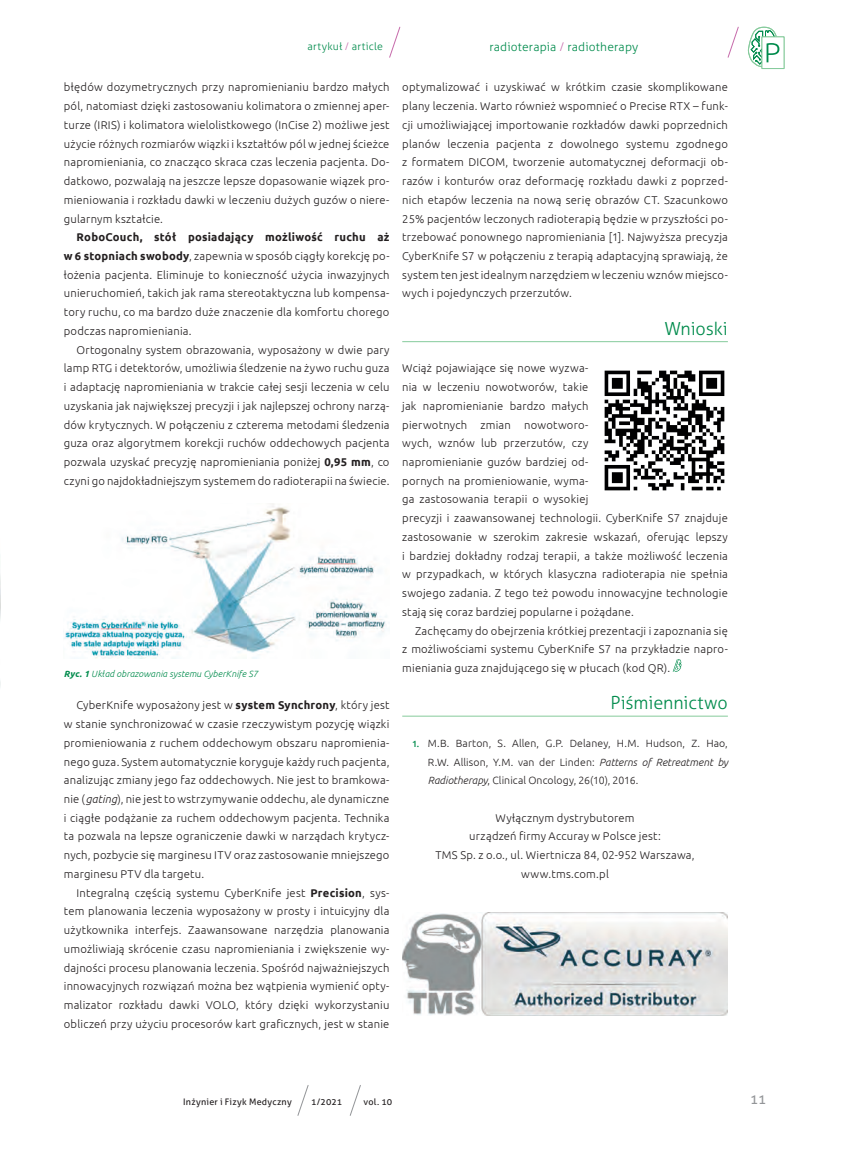
<style>
.page{position:relative;width:862px;height:1149px;background:#fff}
.page>*{position:absolute;margin:0;border:0;box-sizing:border-box;transform-origin:0 0}
.t1{font:300 18px "Aller";letter-spacing:-.005em;color:#008b4c}
.t2{font:13.5px "Aller";color:#939598}
.t3{font:300 12px "Aller";letter-spacing:.015em;color:#008b4c}
.t4{font:300 11.25px/18.8px "Ubuntu";letter-spacing:.02em;color:#231f20;text-align:justify}
.t5{font:300 10.5px/18.8px "Ubuntu";letter-spacing:.01em;color:#231f20;text-align:justify}
.t6{font:300 10.5px "Aller";letter-spacing:.025em;color:#008b4c}
.t7{font:italic 300 9px "Ubuntu";letter-spacing:.015em;color:#008b4c}
.t8{font:9px "Aller";letter-spacing:.025em;color:#231f20}
.s1{color:#c66aaa}
.s2{font-weight:700}
.s3{font-style:italic}
.s4{font-weight:500;font-size:9px;color:#008b4c}
</style>
<div class="page">
<svg style="left:297px;top:1085px;width:11px;height:30px"></svg>
<svg style="left:389px;top:26px;width:11px;height:32px"></svg>
<svg style="left:350px;top:1085px;width:10px;height:30px"></svg>
<svg style="left:727px;top:26px;width:53px;height:43px"></svg>
<img style="left:0;top:575px;width:1px;height:112px">
<img style="left:604px;top:370px;width:121px;height:121px">
<img style="left:402px;top:912px;width:325px;height:103px">
<hr style="left:402px;top:341px;width:325px;height:1px;background:#86cb9c">
<hr style="left:402px;top:715px;width:325px;height:1px;background:#86cb9c">
<svg style="left:673px;top:659px;width:8px;height:12px"></svg>
<img style="left:64px;top:503px;width:323px;height:155px">
<p class="t6" style="left:307px;top:40px;width:77px">artykuł <span class="s1">/</span> article</p>
<p class="t3" style="left:489px;top:40px;width:150px">radioterapia <span class="s1">/</span> radiotherapy</p>
<p class="t4" style="left:64px;top:78px;width:327px">błędów dozymetrycznych przy napromienianiu bardzo małych pól, natomiast dzięki zastosowaniu kolimatora o zmiennej aper&shy;turze (IRIS) i kolimatora wielolistkowego (InCise 2) możliwe jest użycie różnych rozmiarów wiązki i kształtów pól w jednej ścieżce napromieniania, co znacząco skraca czas leczenia pacjenta. Do&shy;datkowo, pozwalają na jeszcze lepsze dopasowanie wiązek pro&shy;mieniowania i rozkładu dawki w leczeniu dużych guzów o niere&shy;gularnym kształcie.</p>
<p class="t4" style="left:64px;top:227px;width:327px;text-indent:13px"><span class="s2">RoboCouch, stół posiadający możliwość ruchu aż w 6 stopniach swobody</span>, zapewnia w sposób ciągły korekcję po&shy;łożenia pacjenta. Eliminuje to konieczność użycia inwazyjnych unieruchomień, takich jak rama stereotaktyczna lub kompensa&shy;tory ruchu, co ma bardzo duże znaczenie dla komfortu chorego podczas napromieniania.</p>
<p class="t4" style="left:64px;top:340px;width:327px;text-indent:13px">Ortogonalny system obrazowania, wyposażony w dwie pary lamp RTG i detektorów, umożliwia śledzenie na żywo ruchu guza i adaptację napromieniania w trakcie całej sesji leczenia w celu uzyskania jak największej precyzji i jak najlepszej ochrony narzą&shy;dów krytycznych. W połączeniu z czterema metodami śledzenia guza oraz algorytmem korekcji ruchów oddechowych pacjenta pozwala uzyskać precyzję napromieniania poniżej <span class="s2">0,95 mm</span>, co czyni go najdokładniejszym systemem do radioterapii na świecie.</p>
<p class="t7" style="left:64px;top:667px;width:195px"><span class="s2">Ryc. 1</span> Układ obrazowania systemu CyberKnife S7</p>
<p class="t4" style="left:64px;top:695px;width:327px;text-indent:13px">CyberKnife wyposażony jest w <span class="s2">system Synchrony</span>, który jest w stanie synchronizować w czasie rzeczywistym pozycję wiązki promieniowania z ruchem oddechowym obszaru napromienia&shy;nego guza. System automatycznie koryguje każdy ruch pacjenta, analizując zmiany jego faz oddechowych. Nie jest to bramkowa&shy;nie (<span class="s3">gating</span>), nie jest to wstrzymywanie oddechu, ale dynamiczne i ciągłe podążanie za ruchem oddechowym pacjenta. Technika ta pozwala na lepsze ograniczenie dawki w narządach krytycz&shy;nych, pozbycie się marginesu ITV oraz zastosowanie mniejszego marginesu PTV dla targetu.</p>
<p class="t4" style="left:64px;top:882px;width:327px;text-indent:13px">Integralną częścią systemu CyberKnife jest <span class="s2">Precision</span>, sys&shy;tem planowania leczenia wyposażony w prosty i intuicyjny dla użytkownika interfejs. Zaawansowane narzędzia planowania umożliwiają skrócenie czasu napromieniania i zwiększenie wy&shy;dajności procesu planowania leczenia. Spośród najważniejszych innowacyjnych rozwiązań można bez wątpienia wymienić opty&shy;malizator rozkładu dawki VOLO, który dzięki wykorzystaniu obliczeń przy użyciu procesorów kart graficznych, jest w stanie</p>
<p class="t4" style="left:402px;top:78px;width:327px">optymalizować i uzyskiwać w krótkim czasie skomplikowane plany leczenia. Warto również wspomnieć o Precise RTX – funk&shy;cji umożliwiającej importowanie rozkładów dawki poprzednich planów leczenia pacjenta z dowolnego systemu zgodnego z formatem DICOM, tworzenie automatycznej deformacji ob&shy;razów i konturów oraz deformację rozkładu dawki z poprzed&shy;nich etapów leczenia na nową serię obrazów CT. Szacunkowo 25% pacjentów leczonych radioterapią będzie w przyszłości po&shy;trzebować ponownego napromieniania [1]. Najwyższa precyzja CyberKnife S7 w połączeniu z terapią adaptacyjną sprawiają, że system ten jest idealnym narzędziem w leczeniu wznów miejsco&shy;wych i pojedynczych przerzutów.</p>
<h1 class="t1" style="left:664px;top:317px;width:65px">Wnioski</h1>
<p class="t4" style="left:402px;top:358px;width:327px;text-align:left">Wciąż pojawiające się nowe wyzwa-<br>nia w leczeniu nowotworów, takie<br>jak napromienianie bardzo małych<br>pierwotnych zmian nowotworo-<br>wych, wznów lub przerzutów, czy<br>napromienianie guzów bardziej od-<br>pornych na promieniowanie, wyma-<br>ga zastosowania terapii o wysokiej<br>precyzji i zaawansowanej technologii. CyberKnife S7 znajduje zastosowanie w szerokim zakresie wskazań, oferując lepszy i bardziej dokładny rodzaj terapii, a także możliwość leczenia w przypadkach, w których klasyczna radioterapia nie spełnia swojego zadania. Z tego też powodu innowacyjne technologie stają się coraz bardziej popularne i pożądane.</p>
<p class="t4" style="left:402px;top:620px;width:327px;text-indent:13px">Zachęcamy do obejrzenia krótkiej prezentacji i zapoznania się z możliwościami systemu CyberKnife S7 na przykładzie napro&shy;mieniania guza znajdującego się w płucach (kod QR).</p>
<h1 class="t1" style="left:610px;top:692px;width:119px">Piśmiennictwo</h1>
<p class="t5" style="left:427px;top:733px;width:301px;text-indent:-15px"><span class="s4">1.</span> M.B. Barton, S. Allen, G.P. Delaney, H.M. Hudson, Z. Hao, R.W. Allison, Y.M. van der Linden: <span class="s3">Patterns of Retreatment by Radiotherapy</span>, Clinical Oncology, 26(10), 2016.</p>
<p class="t4" style="left:435px;top:807px;width:260px;text-align:center">Wyłącznym dystrybutorem<br>urządzeń firmy Accuray w Polsce jest:<br>TMS Sp. z o.o., ul. Wiertnicza 84, 02-952 Warszawa, www.tms.com.pl</p>
<p class="t8" style="left:183px;top:1095px;width:110px">Inżynier i Fizyk Medyczny</p>
<p class="t8" style="left:311px;top:1095px;width:33px">1/2021</p>
<p class="t8" style="left:363px;top:1095px;width:30px">vol. 10</p>
<p class="t2" style="left:749px;top:1090px;width:17px">11</p>
</div>
